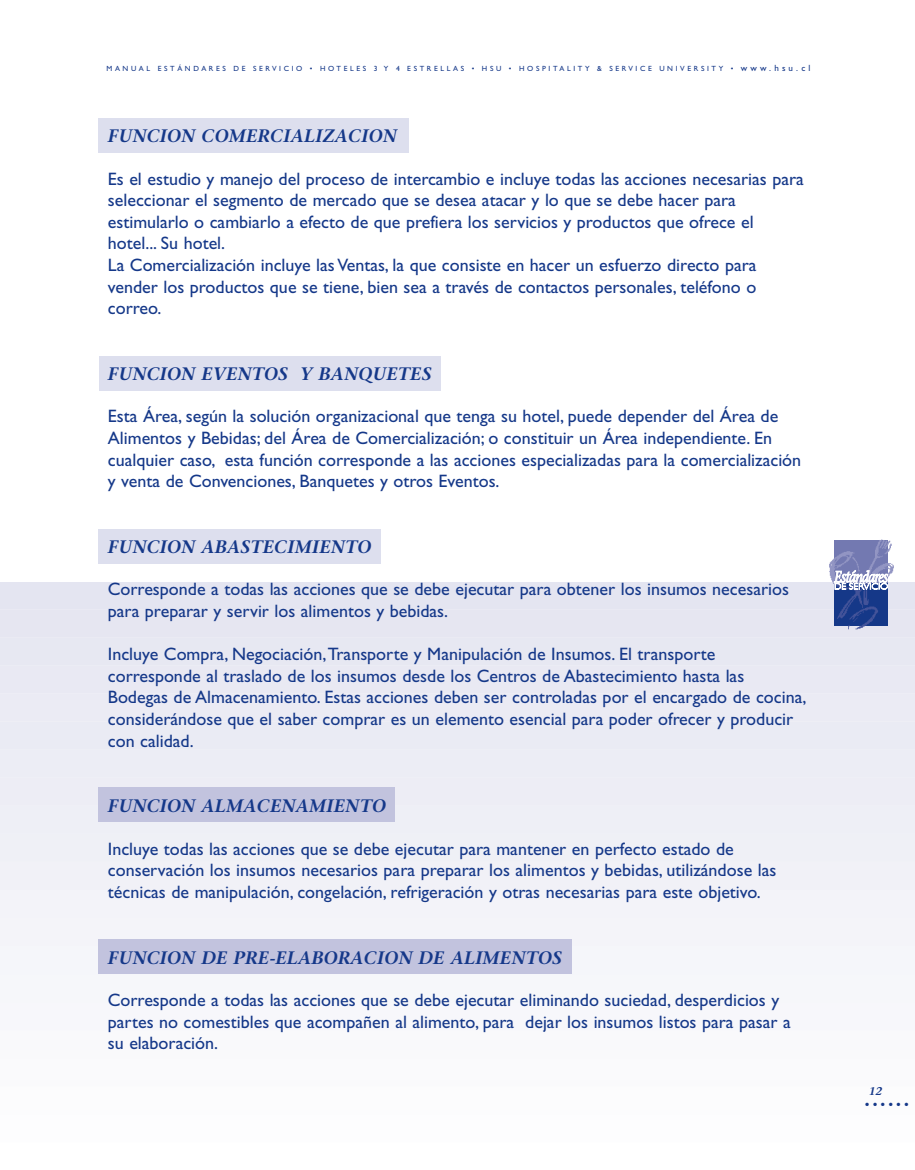
<style>
.page{position:relative;width:915px;height:1170px;background:#fff}
.page>*{position:absolute;margin:0;border:0;box-sizing:border-box;transform-origin:0 0}
.t1{font:18px/21.6px "Gill Sans";color:#153889}
.t2{font:italic 600 18px "Stone Serif";color:#153889}
.t3{font:13.5px "Gill Sans";color:#153889}
.t4{font:italic 600 11.25px "Stone Serif";color:#153889}
.t5{font:7.5px "Gill Sans";letter-spacing:.35em;color:#153889}
.s1{font-size:9px}
</style>
<div class="page">
<div style="left:0;top:1047px;width:914px;height:49px;background:#fafafc"></div>
<div style="left:0;top:1019px;width:914px;height:49px;background:#f9f9fb"></div>
<div style="left:0;top:991px;width:914px;height:49px;background:#f7f7fb"></div>
<div style="left:0;top:963px;width:914px;height:49px;background:#f6f7fa"></div>
<div style="left:0;top:935px;width:914px;height:49px;background:#f5f6fa"></div>
<div style="left:0;top:906px;width:914px;height:50px;background:#f4f4f9"></div>
<div style="left:0;top:878px;width:914px;height:50px;background:#f3f3f9"></div>
<div style="left:0;top:850px;width:914px;height:50px;background:#f1f1f7"></div>
<div style="left:0;top:822px;width:914px;height:50px;background:#eff0f6"></div>
<div style="left:0;top:794px;width:914px;height:50px;background:#eeeff6"></div>
<div style="left:0;top:766px;width:914px;height:50px;background:#ededf5"></div>
<div style="left:0;top:738px;width:914px;height:50px;background:#ecedf5"></div>
<div style="left:0;top:710px;width:914px;height:50px;background:#eaebf4"></div>
<div style="left:0;top:682px;width:914px;height:50px;background:#ebebf4"></div>
<div style="left:0;top:654px;width:914px;height:50px;background:#e9e9f3"></div>
<div style="left:0;top:626px;width:914px;height:50px;background:#e7e8f2"></div>
<div style="left:0;top:598px;width:914px;height:50px;background:#e6e6f1"></div>
<div style="left:0;top:583px;width:914px;height:37px;background:#e4e5f1"></div>
<img style="left:834px;top:583px;width:54px;height:47px">
<img style="left:824px;top:539px;width:74px;height:44px">
<svg style="left:833px;top:570px;width:54px;height:19px"></svg>
<div style="left:98px;top:118px;width:310px;height:34px;background:#dddfee"></div>
<div style="left:98px;top:356px;width:342px;height:34px;background:#dddfee"></div>
<div style="left:98px;top:529px;width:283px;height:34px;background:#dddfee"></div>
<div style="left:98px;top:787px;width:297px;height:34px;background:#c2c3de"></div>
<div style="left:98px;top:938px;width:473px;height:34px;background:#c2c3de"></div>
<p class="t5" style="left:106px;top:65px;width:705px">MANUAL ESTÁNDARES DE SERVICIO • HOTELES 3 Y 4 ESTRELLAS • HSU • HOSPITALITY &amp; SERVICE UNIVERSITY • <span class="s1">www.hsu.cl</span></p>
<p class="t2" style="left:108px;top:125px;width:291px">FUNCION COMERCIALIZACION</p>
<p class="t1" style="left:108px;top:168px;width:697px">Es el estudio y manejo del proceso de intercambio e incluye todas las acciones necesarias para seleccionar el segmento de mercado que se desea atacar y lo que se debe hacer para estimularlo o cambiarlo a efecto de que prefiera los servicios y productos que ofrece el hotel... Su hotel.<br>La Comercialización incluye las Ventas, la que consiste en hacer un esfuerzo directo para vender los productos que se tiene, bien sea a través de contactos personales, teléfono o correo.</p>
<p class="t2" style="left:108px;top:363px;width:325px">FUNCION EVENTOS Y BANQUETES</p>
<p class="t1" style="left:108px;top:405px;width:694px">Esta Área, según la solución organizacional que tenga su hotel, puede depender del Área de Alimentos y Bebidas; del Área de Comercialización; o constituir un Área independiente. En cualquier caso, esta función corresponde a las acciones especializadas para la comercialización y venta de Convenciones, Banquetes y otros Eventos.</p>
<p class="t2" style="left:108px;top:536px;width:265px">FUNCION ABASTECIMIENTO</p>
<p class="t1" style="left:108px;top:578px;width:682px">Corresponde a todas las acciones que se debe ejecutar para obtener los insumos necesarios para preparar y servir los alimentos y bebidas.</p>
<p class="t1" style="left:108px;top:643px;width:699px">Incluye Compra, Negociación,Transporte y Manipulación de Insumos. El transporte corresponde al traslado de los insumos desde los Centros de Abastecimiento hasta las Bodegas de Almacenamiento. Estas acciones deben ser controladas por el encargado de cocina, considerándose que el saber comprar es un elemento esencial para poder ofrecer y producir con calidad.</p>
<p class="t2" style="left:108px;top:795px;width:279px">FUNCION ALMACENAMIENTO</p>
<p class="t1" style="left:108px;top:837px;width:669px">Incluye todas las acciones que se debe ejecutar para mantener en perfecto estado de conservación los insumos necesarios para preparar los alimentos y bebidas, utilizándose las técnicas de manipulación, congelación, refrigeración y otras necesarias para este objetivo.</p>
<p class="t2" style="left:108px;top:946px;width:455px">FUNCION DE PRE-ELABORACION DE ALIMENTOS</p>
<p class="t1" style="left:108px;top:989px;width:684px">Corresponde a todas las acciones que se debe ejecutar eliminando suciedad, desperdicios y partes no comestibles que acompañen al alimento, para dejar los insumos listos para pasar a su elaboración.</p>
<p class="t4" style="left:868px;top:1084px;width:15px">12</p>
<p class="t3" style="left:864px;top:1096px;width:45px">••••••</p>
</div>
